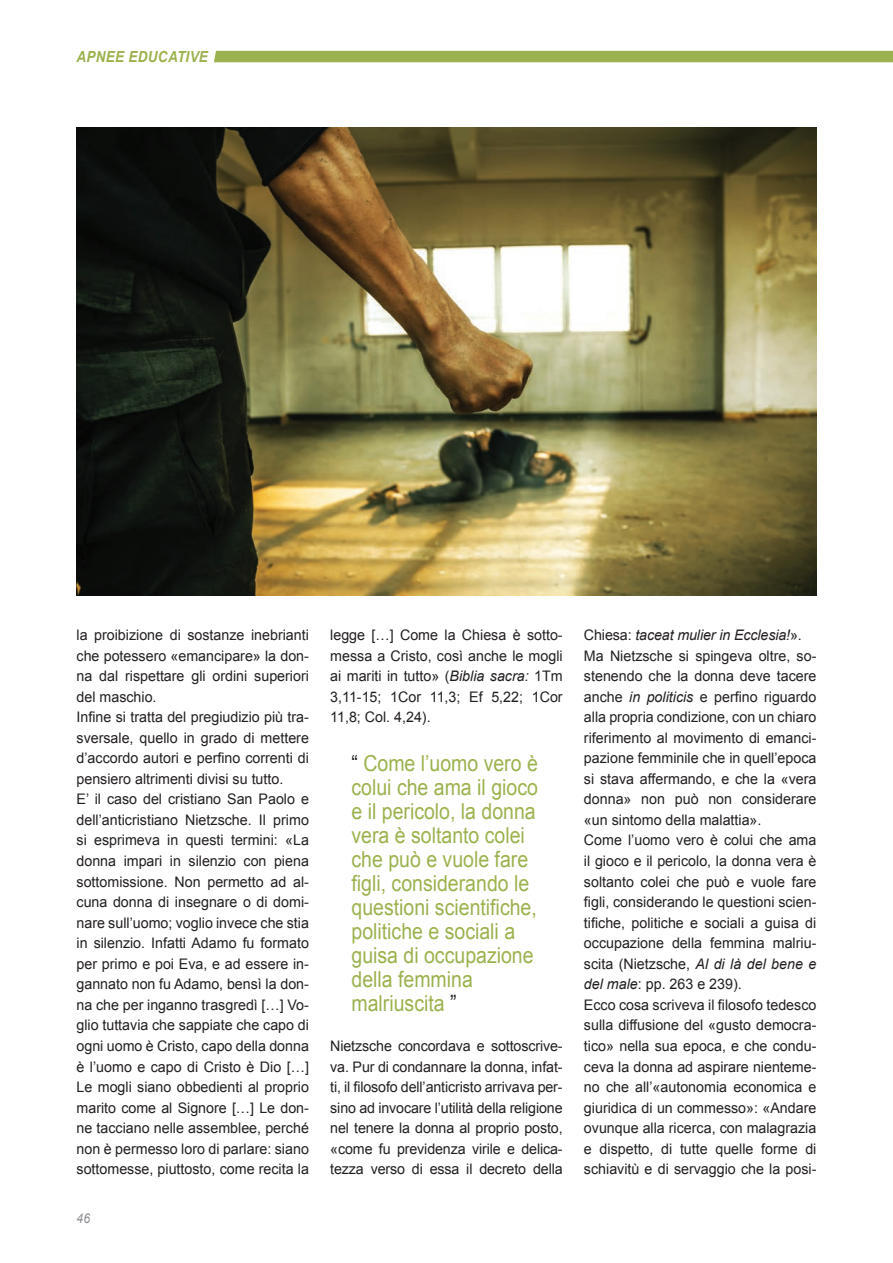
<style>
.page{position:relative;width:893px;height:1263px;background:#fff}
.page>*{position:absolute;margin:0;border:0;box-sizing:border-box;transform-origin:0 0}
.t1{font:22.05px/24px "Arial";color:#9bb24e;scale:.88 1}
.t2{font:italic 700 15.3px "Arial";letter-spacing:.02em;color:#9bb24e;scale:.88 1}
.t3{font:14.55px/20.5px "Arial";color:#231f20;text-align:justify}
.t4{font:italic 14.55px "Arial";letter-spacing:-.01em;color:#231f20}
.t5{font:italic 13.5px "Arial";color:#8e8e96;scale:.88 1}
.s1{font-style:italic}
.s2{color:#231f20}
.s3{font-style:normal}
</style>
<div class="page">
<div style="left:214px;top:51px;width:679px;height:11px;background:#9bb24e"></div>
<img style="left:77px;top:128px;width:739px;height:467px">
<p class="t2" style="left:77px;top:46px;width:151px">APNEE EDUCATIVE</p>
<p class="t3" style="left:77px;top:625px;width:234px">la proibizione di sostanze inebrianti che potessero «emancipare» la don&shy;na dal rispettare gli ordini superiori del maschio.</p>
<p class="t3" style="left:77px;top:707px;width:234px">Infine si tratta del pregiudizio più tra&shy;sversale, quello in grado di mettere d’accordo autori e perfino correnti di pensiero altrimenti divisi su tutto.</p>
<p class="t3" style="left:77px;top:789px;width:234px">E’ il caso del cristiano San Paolo e dell’anticristiano Nietzsche. Il primo si esprimeva in questi termini: «La donna impari in silenzio con piena sottomissione. Non permetto ad al&shy;cuna donna di insegnare o di domi&shy;nare sull’uomo; voglio invece che stia in silenzio. Infatti Adamo fu formato per primo e poi Eva, e ad essere in&shy;gannato non fu Adamo, bensì la don&shy;na che per inganno trasgredì […] Vo&shy;glio tuttavia che sappiate che capo di ogni uomo è Cristo, capo della donna è l’uomo e capo di Cristo è Dio […] Le mogli siano obbedienti al proprio marito come al Signore […] Le don&shy;ne tacciano nelle assemblee, perché non è permesso loro di parlare: siano sottomesse, piuttosto, come recita la</p>
<p class="t5" style="left:77px;top:1209px;width:17px">46</p>
<p class="t3" style="left:330px;top:625px;width:234px">legge […] Come la Chiesa è sotto&shy;messa a Cristo, così anche le mogli ai mariti in tutto» (<span class="s1">Biblia sacra:</span> 1Tm 3,11-15; 1Cor 11,3; Ef 5,22; 1Cor 11,8; Col. 4,24).</p>
<p class="t1" style="left:351px;top:752px;width:213px"><span class="s2">“</span> Come l’uomo vero è colui che ama il gioco e il pericolo, la donna vera è soltanto colei che può e vuole fare figli, considerando le questioni scientifiche, politiche e sociali a guisa di occupazione della femmina malriuscita <span class="s2">”</span></p>
<p class="t3" style="left:330px;top:1036px;width:234px">Nietzsche concordava e sottoscrive&shy;va. Pur di condannare la donna, infat&shy;ti, il filosofo dell’anticristo arrivava per&shy;sino ad invocare l’utilità della religione nel tenere la donna al proprio posto, «come fu previdenza virile e delica&shy;tezza verso di essa il decreto della</p>
<p class="t4" style="left:584px;top:625px;width:219px"><span class="s3">Chiesa:</span> taceat mulier in Ecclesia!<span class="s3">».</span></p>
<p class="t3" style="left:584px;top:645px;width:234px">Ma Nietzsche si spingeva oltre, so&shy;stenendo che la donna deve tacere anche <span class="s1">in politicis</span> e perfino riguardo alla propria condizione, con un chiaro riferimento al movimento di emanci&shy;pazione femminile che in quell’epoca si stava affermando, e che la «vera donna» non può non considerare «un sintomo della malattia».</p>
<p class="t3" style="left:584px;top:830px;width:234px">Come l’uomo vero è colui che ama il gioco e il pericolo, la donna vera è soltanto colei che può e vuole fare figli, considerando le questioni scien&shy;tifiche, politiche e sociali a guisa di occupazione della femmina malriu&shy;scita (Nietzsche, <span class="s1">Al di là del bene e del male</span>: pp. 263 e 239).</p>
<p class="t3" style="left:584px;top:995px;width:234px">Ecco cosa scriveva il filosofo tedesco sulla diffusione del «gusto democra&shy;tico» nella sua epoca, e che condu&shy;ceva la donna ad aspirare nienteme&shy;no che all’«autonomia economica e giuridica di un commesso»: «Andare ovunque alla ricerca, con malagrazia e dispetto, di tutte quelle forme di schiavitù e di servaggio che la posi-</p>
</div>
